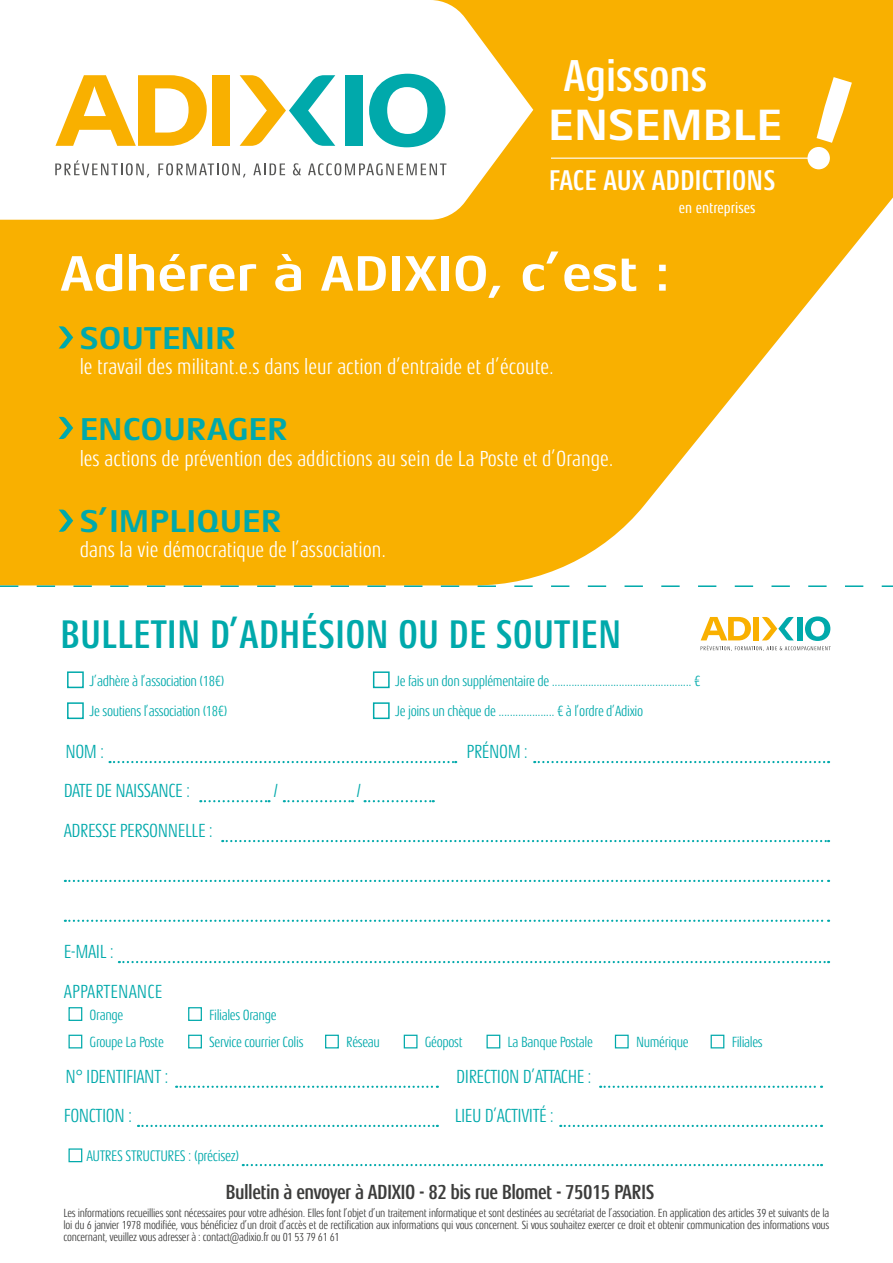
<style>
.page{position:relative;width:893px;height:1263px;background:#fff}
.page>*{position:absolute;margin:0;border:0;box-sizing:border-box;transform-origin:0 0}
.t1{font:700 50.7px "Aeonis LT Pro";color:#fff}
.t2{font:700 condensed 45.45px "Aeonis LT Pro";color:#fff}
.t3{font:700 44.55px "Aeonis LT Pro";color:#fff}
.t4{font:700 condensed 40.65px "Aeonis LT Pro";color:#00a9ab}
.t5{font:700 32.1px "Aeonis LT Pro";color:#00a9ab}
.t6{font:700 condensed 29.1px "Aeonis LT Pro";color:#fff}
.t7{font:condensed 22.2px "Aeonis LT Pro";color:#fff}
.t8{font:700 condensed 20.85px "Aeonis LT Pro";letter-spacing:-.025em;color:#3c3c3b}
.t9{font:condensed 19.35px "Aeonis LT Pro";letter-spacing:-.025em;color:#00a9ab}
.t10{font:condensed 19.35px "Aeonis LT Pro";color:#00a9ab}
.t11{font:500 condensed 15.75px "Aeonis LT Pro";color:#fff}
.t12{font:condensed 15.6px "Aeonis LT Pro";letter-spacing:-.025em;color:#00a9ab}
.t13{font:condensed 15px "Aeonis LT Pro";letter-spacing:-.025em;color:#00a9ab}
.t14{font:condensed 12px/12px "Aeonis LT Pro";letter-spacing:-.025em;color:#3c3c3b;text-align:justify}
.s1{color:#02afaa}
</style>
<div class="page">
<svg style="left:0;top:191px;width:893px;height:394px;fill:#f9b000"></svg>
<div style="left:0;top:0;width:893px;height:191px;background:#f9b000"></div>
<svg style="left:0;top:0;width:533px;height:220px;fill:#fff"></svg>
<svg style="left:55px;top:160px;width:94px;height:17px;background:#d9d9d8"></svg>
<svg style="left:158px;top:163px;width:88px;height:14px"></svg>
<svg style="left:253px;top:163px;width:32px;height:12px"></svg>
<svg style="left:293px;top:163px;width:8px;height:12px"></svg>
<svg style="left:308px;top:163px;width:138px;height:12px;background:#cacac9"></svg>
<svg style="left:55px;top:75px;width:152px;height:71px"></svg>
<div style="left:213px;top:75px;width:17px;height:71px;background:#f9b000"></div>
<svg style="left:369px;top:74px;width:76px;height:73px;background:#76d0d2"></svg>
<div style="left:345px;top:75px;width:17px;height:71px;background:#00a9ab"></div>
<svg style="left:240px;top:75px;width:95px;height:71px"></svg>
<svg style="left:701px;top:616px;width:130px;height:35px"></svg>
<svg style="left:817px;top:77px;width:35px;height:66px"></svg>
<hr style="left:551px;top:158px;width:264px;height:1px;background:#fff">
<div style="left:807px;top:147px;width:23px;height:22px;background:#fff;border-radius:50%"></div>
<svg style="left:59px;top:326px;width:14px;height:22px"></svg>
<svg style="left:59px;top:417px;width:14px;height:22px"></svg>
<svg style="left:59px;top:510px;width:14px;height:22px"></svg>
<svg style="left:110px;top:761px;width:346px;height:2px"></svg>
<svg style="left:534px;top:761px;width:295px;height:2px"></svg>
<svg style="left:176px;top:1086px;width:262px;height:2px"></svg>
<svg style="left:600px;top:1086px;width:222px;height:2px"></svg>
<svg style="left:200px;top:800px;width:70px;height:2px"></svg>
<svg style="left:284px;top:800px;width:69px;height:2px"></svg>
<svg style="left:365px;top:800px;width:69px;height:2px"></svg>
<svg style="left:138px;top:1125px;width:300px;height:2px"></svg>
<svg style="left:243px;top:1164px;width:579px;height:2px"></svg>
<svg style="left:560px;top:1125px;width:262px;height:2px"></svg>
<svg style="left:222px;top:840px;width:607px;height:2px"></svg>
<svg style="left:65px;top:880px;width:764px;height:2px"></svg>
<svg style="left:65px;top:920px;width:764px;height:2px"></svg>
<svg style="left:119px;top:961px;width:710px;height:2px"></svg>
<div style="left:67px;top:671px;width:17px;height:17px;border:2px solid #00a9ab"></div>
<div style="left:69px;top:1007px;width:13px;height:14px;border:1px solid #00a9ab"></div>
<div style="left:188px;top:1007px;width:14px;height:14px;border:1px solid #00a9ab"></div>
<div style="left:373px;top:671px;width:17px;height:17px;border:2px solid #00a9ab"></div>
<div style="left:67px;top:702px;width:17px;height:17px;border:2px solid #00a9ab"></div>
<div style="left:69px;top:1035px;width:13px;height:13px;border:1px solid #00a9ab"></div>
<div style="left:188px;top:1035px;width:14px;height:13px;border:1px solid #00a9ab"></div>
<div style="left:325px;top:1035px;width:14px;height:13px;border:1px solid #00a9ab"></div>
<div style="left:404px;top:1035px;width:14px;height:13px;border:1px solid #00a9ab"></div>
<div style="left:486px;top:1035px;width:14px;height:13px;border:1px solid #00a9ab"></div>
<div style="left:615px;top:1035px;width:14px;height:13px;border:1px solid #00a9ab"></div>
<div style="left:711px;top:1035px;width:13px;height:13px;border:1px solid #00a9ab"></div>
<div style="left:373px;top:702px;width:17px;height:17px;border:2px solid #00a9ab"></div>
<svg style="left:0;top:585px;width:893px;height:2px"></svg>
<div style="left:69px;top:1148px;width:13px;height:14px;border:1px solid #00a9ab"></div>
<h2 class="t2" style="left:564px;top:51px;width:145px">Agissons</h2>
<h3 class="t3" style="left:548px;top:101px;width:236px">ENSEMBLE</h3>
<h3 class="t6" style="left:549px;top:165px;width:228px">FACE AUX ADDICTIONS</h3>
<h3 class="t11" style="left:679px;top:199px;width:78px">en entreprises</h3>
<h1 class="t1" style="left:60px;top:246px;width:612px">Adhérer à ADIXIO, c’est :</h1>
<h3 class="t5" style="left:80px;top:320px;width:158px">SOUTENIR</h3>
<h3 class="t7" style="left:80px;top:354px;width:476px">le travail des militant.e.s dans leur action d’entraide et d’écoute.</h3>
<h3 class="t5" style="left:80px;top:412px;width:210px">ENCOURAGER</h3>
<h3 class="t7" style="left:80px;top:446px;width:535px">les actions de prévention des addictions au sein de La Poste et d’Orange.</h3>
<h3 class="t5" style="left:80px;top:503px;width:204px">S’IMPLIQUER</h3>
<h3 class="t7" style="left:80px;top:537px;width:308px">dans la vie démocratique de l’association.</h3>
<h3 class="t4" style="left:60px;top:612px;width:563px">BULLETIN D’ADHÉSION OU DE SOUTIEN</h3>
<p class="t13" style="left:90px;top:672px;width:136px">J’adhère à l’association (18€)</p>
<p class="t13" style="left:395px;top:672px;width:307px">Je fais un don supplémentaire de .................................................. €</p>
<p class="t13" style="left:90px;top:702px;width:139px">Je soutiens l’association <span class="s1">(18€)</span></p>
<p class="t13" style="left:395px;top:703px;width:249px">Je joins un chèque de .................... € à l’ordre d’Adixio</p>
<h3 class="t9" style="left:65px;top:741px;width:40px">NOM :</h3>
<h3 class="t9" style="left:466px;top:741px;width:63px">PRÉNOM :</h3>
<h3 class="t9" style="left:64px;top:780px;width:128px">DATE DE NAISSANCE :</h3>
<h3 class="t9" style="left:274px;top:780px;width:6px">/</h3>
<h3 class="t9" style="left:357px;top:780px;width:6px">/</h3>
<h3 class="t9" style="left:64px;top:820px;width:151px">ADRESSE PERSONNELLE :</h3>
<h3 class="t9" style="left:64px;top:941px;width:52px">E-MAIL :</h3>
<h3 class="t10" style="left:64px;top:981px;width:100px">APPARTENANCE</h3>
<p class="t13" style="left:90px;top:1006px;width:35px">Orange</p>
<p class="t13" style="left:209px;top:1006px;width:69px">Filiales Orange</p>
<p class="t13" style="left:90px;top:1034px;width:76px">Groupe La Poste</p>
<p class="t13" style="left:209px;top:1034px;width:96px">Service courrier Colis</p>
<p class="t13" style="left:346px;top:1034px;width:35px">Réseau</p>
<p class="t13" style="left:425px;top:1034px;width:39px">Géopost</p>
<p class="t13" style="left:508px;top:1034px;width:87px">La Banque Postale</p>
<p class="t13" style="left:636px;top:1034px;width:54px">Numérique</p>
<p class="t13" style="left:732px;top:1034px;width:33px">Filiales</p>
<h3 class="t9" style="left:65px;top:1066px;width:105px">N° IDENTIFIANT :</h3>
<h3 class="t9" style="left:456px;top:1066px;width:137px">DIRECTION D’ATTACHE :</h3>
<h3 class="t9" style="left:64px;top:1105px;width:70px">FONCTION :</h3>
<h3 class="t12" style="left:86px;top:1147px;width:154px">AUTRES STRUCTURES : (précisez)</h3>
<h3 class="t9" style="left:455px;top:1105px;width:101px">LIEU D’ACTIVITÉ :</h3>
<h3 class="t8" style="left:225px;top:1180px;width:430px">Bulletin à envoyer à ADIXIO - 82 bis rue Blomet - 75015 PARIS</h3>
<p class="t14" style="left:63px;top:1207px;width:767px">Les informations recueillies sont nécessaires pour votre adhésion. Elles font l’objet d’un traitement informatique et sont destinées au secrétariat de l’association. En application des articles 39 et suivants de la loi du 6 janvier 1978 modifiée, vous bénéficiez d’un droit d’accès et de rectification aux informations qui vous concernent. Si vous souhaitez exercer ce droit et obtenir communication des informations vous concernant, veuillez vous adresser à : contact@adixio.fr ou 01 53 79 61 61</p>
</div>
